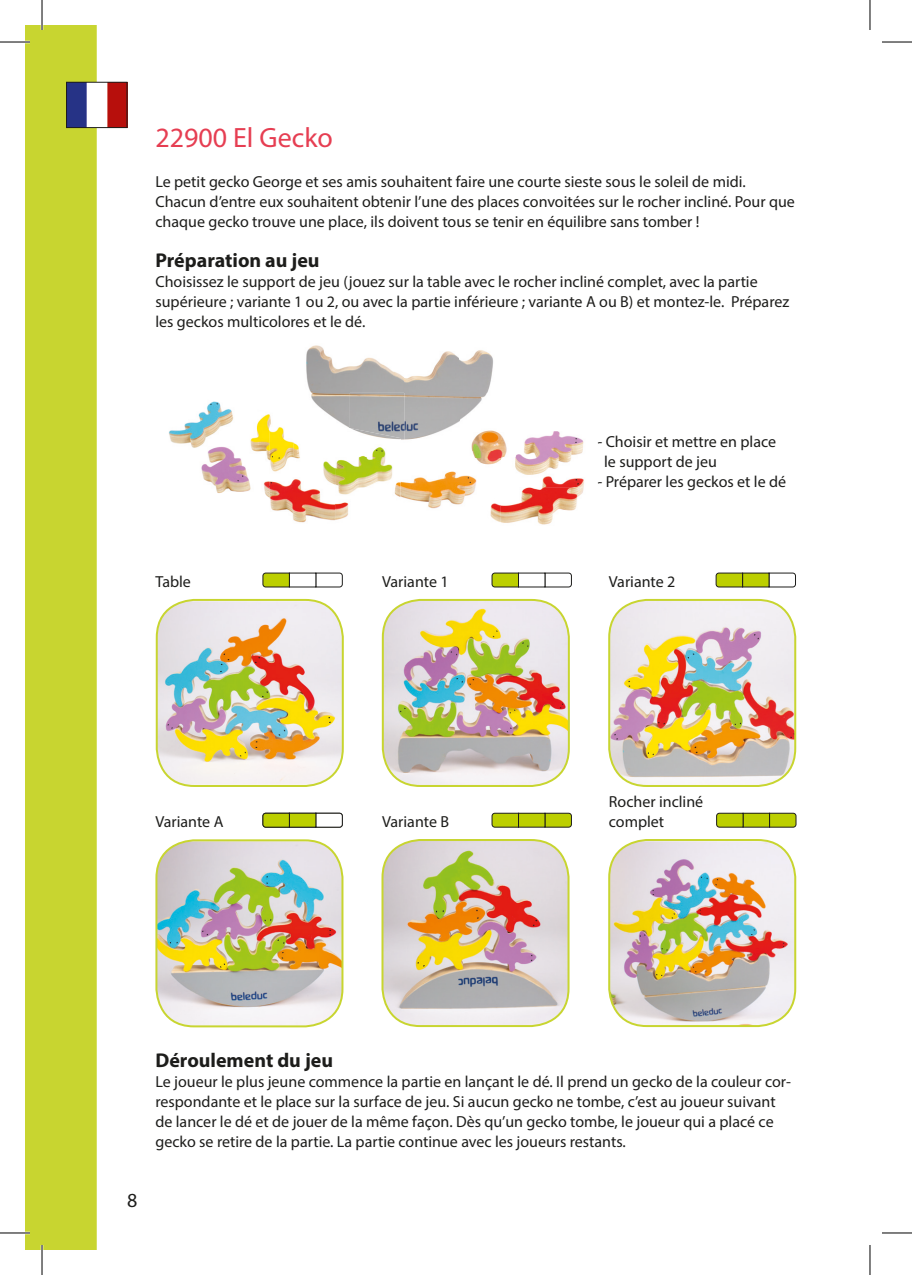
<style>
.page{position:relative;width:912px;height:1275px;background:#fff}
.page>*{position:absolute;margin:0;border:0;box-sizing:border-box;transform-origin:0 0}
.t1{font:28px "Myriad Pro";color:#e63e52}
.t2{font:700 20px "Myriad Pro";color:#1d1d1b}
.t3{font:20px "Myriad Pro";color:#1d1d1b}
.t4{font:16px/20px "Myriad Pro";color:#1d1d1b}
</style>
<div class="page">
<div style="left:25px;top:25px;width:72px;height:1225px;background:#c8d530"></div>
<img style="left:68px;top:84px;width:57px;height:42px">
<div style="left:66px;top:82px;width:61px;height:46px;border:1px solid #1d1d1b"></div>
<img style="left:306px;top:345px;width:43px;height:82px">
<img style="left:349px;top:350px;width:144px;height:90px">
<img style="left:462px;top:421px;width:43px;height:38px">
<img style="left:401px;top:457px;width:100px;height:52px">
<img style="left:462px;top:451px;width:39px;height:6px">
<img style="left:169px;top:401px;width:100px;height:90px">
<img style="left:269px;top:412px;width:66px;height:111px">
<img style="left:335px;top:457px;width:58px;height:63px">
<img style="left:216px;top:491px;width:54px;height:30px">
<img style="left:294px;top:417px;width:53px;height:40px">
<img style="left:348px;top:427px;width:53px;height:30px">
<img style="left:384px;top:469px;width:17px;height:48px">
<img style="left:505px;top:431px;width:93px;height:56px">
<img style="left:501px;top:487px;width:83px;height:38px">
<svg style="left:597px;top:456px;width:1px;height:14px"></svg>
<img style="left:511px;top:431px;width:4px;height:26px">
<img style="left:476px;top:495px;width:25px;height:27px">
<img style="left:157px;top:601px;width:186px;height:183px">
<div style="left:156px;top:599px;width:188px;height:188px;border:2px solid #c8d530;border-radius:38px"></div>
<img style="left:383px;top:600px;width:186px;height:186px">
<div style="left:382px;top:599px;width:188px;height:188px;border:2px solid #c8d530;border-radius:38px"></div>
<img style="left:158px;top:841px;width:184px;height:185px">
<div style="left:155px;top:839px;width:188px;height:188px;border:2px solid #c8d530;border-radius:38px"></div>
<img style="left:609px;top:841px;width:186px;height:185px">
<div style="left:608px;top:839px;width:188px;height:188px;border:2px solid #c8d530;border-radius:38px"></div>
<img style="left:609px;top:600px;width:186px;height:186px">
<div style="left:608px;top:599px;width:188px;height:188px;border:2px solid #c8d530;border-radius:38px"></div>
<img style="left:383px;top:840px;width:185px;height:186px">
<div style="left:381px;top:839px;width:188px;height:188px;border:2px solid #c8d530;border-radius:38px"></div>
<svg style="left:544px;top:812px;width:28px;height:15px"></svg>
<div style="left:518px;top:813px;width:27px;height:14px;background:#bccf00"></div>
<div style="left:518px;top:813px;width:27px;height:14px;border:1px solid #1d1d1b"></div>
<svg style="left:491px;top:812px;width:28px;height:15px"></svg>
<svg style="left:769px;top:812px;width:27px;height:15px"></svg>
<div style="left:743px;top:813px;width:26px;height:14px;background:#bccf00"></div>
<div style="left:743px;top:813px;width:27px;height:14px;border:1px solid #1d1d1b"></div>
<svg style="left:716px;top:812px;width:27px;height:15px"></svg>
<svg style="left:315px;top:812px;width:28px;height:15px"></svg>
<div style="left:289px;top:813px;width:27px;height:14px;background:#bccf00"></div>
<div style="left:289px;top:813px;width:27px;height:14px;border:1px solid #1d1d1b"></div>
<svg style="left:262px;top:812px;width:28px;height:15px"></svg>
<svg style="left:768px;top:572px;width:28px;height:15px"></svg>
<div style="left:742px;top:573px;width:27px;height:14px;background:#bccf00"></div>
<svg style="left:715px;top:572px;width:28px;height:15px"></svg>
<svg style="left:315px;top:572px;width:28px;height:15px"></svg>
<svg style="left:262px;top:572px;width:28px;height:15px"></svg>
<svg style="left:544px;top:572px;width:28px;height:15px"></svg>
<svg style="left:491px;top:572px;width:28px;height:15px"></svg>
<hr style="left:0;top:41px;width:30px;height:2px;background:#fff">
<hr style="left:0;top:1231px;width:30px;height:3px;background:#fff">
<hr style="left:41px;top:0;width:2px;height:30px;background:#fff">
<hr style="left:41px;top:1245px;width:2px;height:30px;background:#fff">
<hr style="left:0;top:42px;width:30px;height:1px;background:#000">
<hr style="left:882px;top:42px;width:30px;height:1px;background:#000">
<hr style="left:0;top:1232px;width:30px;height:1px;background:#000">
<hr style="left:882px;top:1232px;width:30px;height:1px;background:#000">
<hr style="left:42px;top:0;width:1px;height:30px;background:#000">
<hr style="left:42px;top:1245px;width:1px;height:30px;background:#000">
<hr style="left:869px;top:0;width:1px;height:30px;background:#000">
<hr style="left:869px;top:1245px;width:1px;height:30px;background:#000">
<h1 class="t1" style="left:155px;top:120px;width:179px">22900 El Gecko</h1>
<p class="t4" style="left:155px;top:171px;width:641px">Le petit gecko George et ses amis souhaitent faire une courte sieste sous le soleil de midi.<br>Chacun d’entre eux souhaitent obtenir l’une des places convoitées sur le rocher incliné. Pour que chaque gecko trouve une place, ils doivent tous se tenir en équilibre sans tomber !</p>
<p class="t2" style="left:155px;top:247px;width:166px">Préparation au jeu</p>
<p class="t4" style="left:155px;top:271px;width:635px">Choisissez le support de jeu (jouez sur la table avec le rocher incliné complet, avec la partie supérieure ; variante 1 ou 2, ou avec la partie inférieure ; variante A ou B) et montez-le. Préparez les geckos multicolores et le dé.</p>
<p class="t4" style="left:155px;top:571px;width:37px">Table</p>
<p class="t4" style="left:155px;top:811px;width:70px">Variante A</p>
<p class="t4" style="left:382px;top:571px;width:68px">Variante 1</p>
<p class="t4" style="left:382px;top:811px;width:68px">Variante B</p>
<p class="t4" style="left:604px;top:431px;width:174px;text-indent:-7px">- Choisir et mettre en place le support de jeu</p>
<p class="t4" style="left:597px;top:471px;width:190px">- Préparer les geckos et le dé</p>
<p class="t4" style="left:609px;top:571px;width:68px">Variante 2</p>
<p class="t4" style="left:609px;top:791px;width:96px">Rocher incliné complet</p>
<p class="t3" style="left:127px;top:1188px;width:12px">8</p>
<p class="t2" style="left:155px;top:1047px;width:179px">Déroulement du jeu</p>
<p class="t4" style="left:155px;top:1071px;width:637px">Le joueur le plus jeune commence la partie en lançant le dé. Il prend un gecko de la couleur cor&shy;respondante et le place sur la surface de jeu. Si aucun gecko ne tombe, c’est au joueur suivant de lancer le dé et de jouer de la même façon. Dès qu’un gecko tombe, le joueur qui a placé ce gecko se retire de la partie. La partie continue avec les joueurs restants.</p>
</div>
